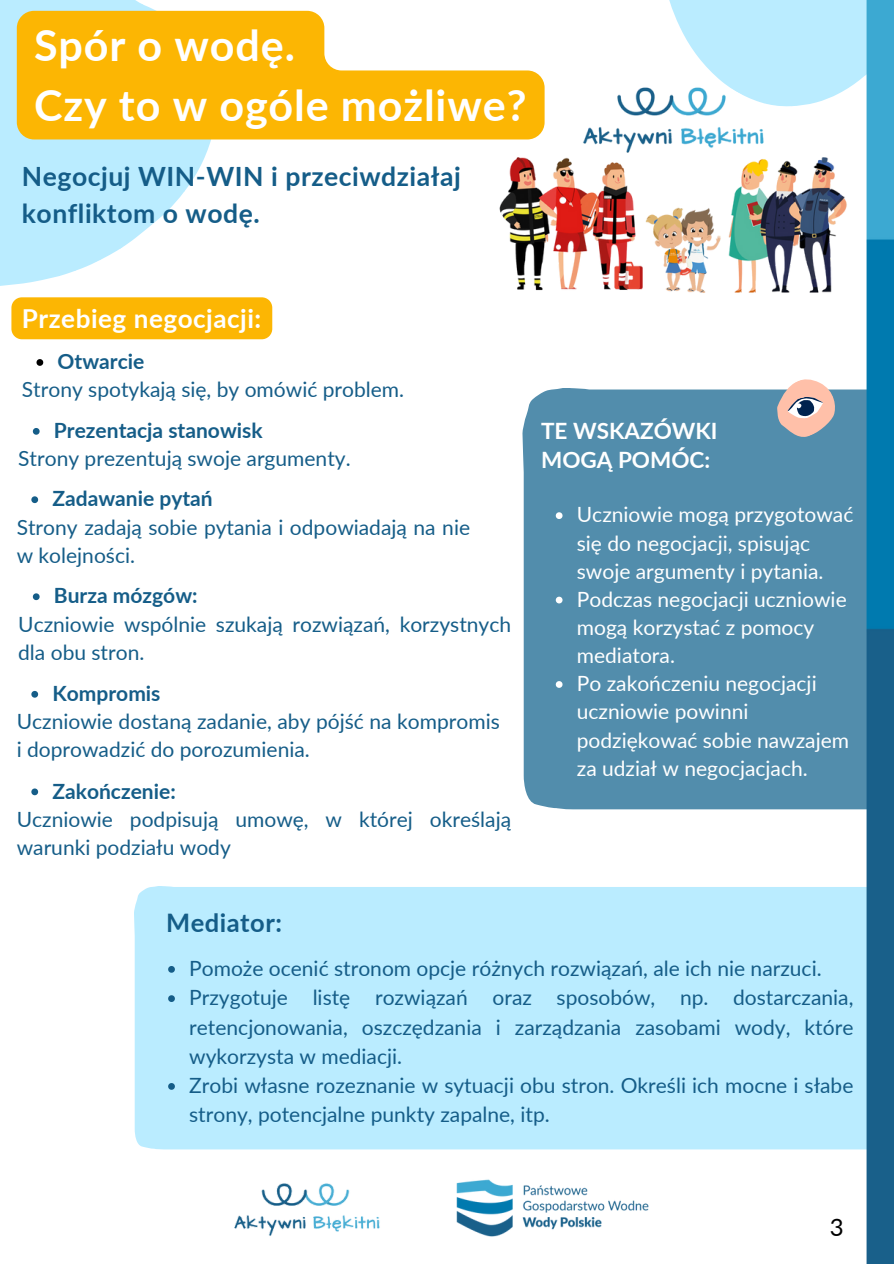
<style>
.page{position:relative;width:894px;height:1264px;background:#fff}
.page>*{position:absolute;margin:0;border:0;box-sizing:border-box;transform-origin:0 0}
.t1{font:700 43.05px/59.7px "Lato";letter-spacing:.02em;color:#fff}
.t2{font:700 26.55px/37.2px "Lato";letter-spacing:.02em;color:#155d88}
.t3{font:700 26.1px "Lato";letter-spacing:.02em;color:#fff}
.t4{font:700 25.5px "Lato";letter-spacing:.02em;color:#155d88}
.t5{font:24px "Lato";color:#000}
.t6{font:700 22.5px/29.2px "Lato";color:#fff}
.t7{font:21px/28.2px "Lato";color:#155d88}
.t8{font:21px/28.2px "Lato";color:#fff}
.t9{font:700 21px "Lato";color:#155d88}
.s1{color:#19608a}
</style>
<div class="page">
<div style="left:522px;top:388px;width:344px;height:421px;background:#528dac"></div>
<div style="left:134px;top:886px;width:732px;height:263px;background:#baecff"></div>
<svg style="left:36px;top:359px;width:7px;height:7px"></svg>
<div style="left:11px;top:297px;width:261px;height:42px;background:#fcb603"></div>
<svg style="left:33px;top:593px;width:7px;height:7px"></svg>
<svg style="left:33px;top:428px;width:7px;height:7px"></svg>
<svg style="left:31px;top:496px;width:7px;height:7px"></svg>
<svg style="left:31px;top:691px;width:7px;height:6px"></svg>
<svg style="left:31px;top:788px;width:7px;height:7px"></svg>
<svg style="left:669px;top:0;width:197px;height:78px;background:#c0edff"></svg>
<img style="left:380px;top:78px;width:482px;height:215px">
<svg style="left:0;top:0;width:225px;height:300px;fill:#baecff"></svg>
<svg style="left:767px;top:379px;width:76px;height:66px;background:#acacb2"></svg>
<svg style="left:17px;top:11px;width:527px;height:128px;fill:#fcb603"></svg>
<img style="left:866px;top:0;width:27px;height:1263px">
<svg style="left:168px;top:966px;width:7px;height:6px"></svg>
<svg style="left:168px;top:995px;width:7px;height:7px"></svg>
<svg style="left:168px;top:1083px;width:7px;height:6px"></svg>
<svg style="left:555px;top:512px;width:7px;height:7px"></svg>
<svg style="left:555px;top:596px;width:7px;height:7px"></svg>
<svg style="left:555px;top:681px;width:7px;height:7px"></svg>
<img style="left:456px;top:1179px;width:193px;height:58px">
<img style="left:234px;top:1183px;width:146px;height:53px">
<p class="t1" style="left:34px;top:15px;width:494px">Spór o wodę.<br>Czy to w ogóle możliwe?</p>
<p class="t2" style="left:22px;top:157px;width:440px">Negocjuj WIN-WIN i przeciwdziałaj konfliktom o wodę.</p>
<p class="t3" style="left:22px;top:303px;width:241px">Przebieg negocjacji:</p>
<p class="t9" style="left:58px;top:348px;width:88px">Otwarcie</p>
<p class="t7" style="left:22px;top:375px;width:383px"><span class="s1">St</span>rony spotykają się, by omówić problem.</p>
<h2 class="t9" style="left:54px;top:417px;width:210px">Prezentacja stanowisk</h2>
<p class="t7" style="left:18px;top:444px;width:334px">Strony prezentują swoje argumenty.</p>
<p class="t9" style="left:52px;top:485px;width:162px">Zadawanie pytań</p>
<p class="t7" style="left:17px;top:512px;width:455px">Strony zadają sobie pytania i odpowiadają na nie w kolejności.</p>
<h1 class="t9" style="left:54px;top:582px;width:145px">Burza mózgów:</h1>
<p class="t7" style="left:18px;top:609px;width:494px">Uczniowie wspólnie szukają rozwiązań, korzystnych dla obu stron.</p>
<p class="t9" style="left:52px;top:680px;width:109px">Kompromis</p>
<p class="t7" style="left:17px;top:707px;width:484px">Uczniowie dostaną zadanie, aby pójść na kompromis i doprowadzić do porozumienia.</p>
<h3 class="t9" style="left:52px;top:778px;width:125px">Zakończenie:</h3>
<p class="t7" style="left:17px;top:804px;width:496px">Uczniowie podpisują umowę, w której określają warunki podziału wody</p>
<p class="t6" style="left:541px;top:416px;width:178px">TE WSKAZÓWKI<br>MOGĄ POMÓC:</p>
<p class="t8" style="left:576px;top:500px;width:278px">Uczniowie mogą przygotować się do negocjacji, spisując swoje argumenty i pytania.</p>
<p class="t8" style="left:576px;top:584px;width:271px">Podczas negocjacji uczniowie mogą korzystać z pomocy mediatora.</p>
<p class="t8" style="left:576px;top:669px;width:274px">Po zakończeniu negocjacji uczniowie powinni podziękować sobie nawzajem za udział w negocjacjach.</p>
<p class="t4" style="left:166px;top:907px;width:117px">Mediator:</p>
<p class="t7" style="left:189px;top:953px;width:633px">Pomoże ocenić stronom opcje różnych rozwiązań, ale ich nie narzuci.</p>
<p class="t7" style="left:189px;top:982px;width:665px;line-height:29.2px;text-align:justify">Przygotuje listę rozwiązań oraz sposobów, np. dostarczania, retencjonowania, oszczędzania i zarządzania zasobami wody, które wykorzysta w mediacji.</p>
<p class="t7" style="left:189px;top:1070px;width:665px;line-height:29.2px">Zrobi własne rozeznanie w sytuacji obu stron. Określi ich mocne i słabe strony, potencjalne punkty zapalne, itp.</p>
<p class="t5" style="left:829px;top:1212px;width:15px">3</p>
</div>
